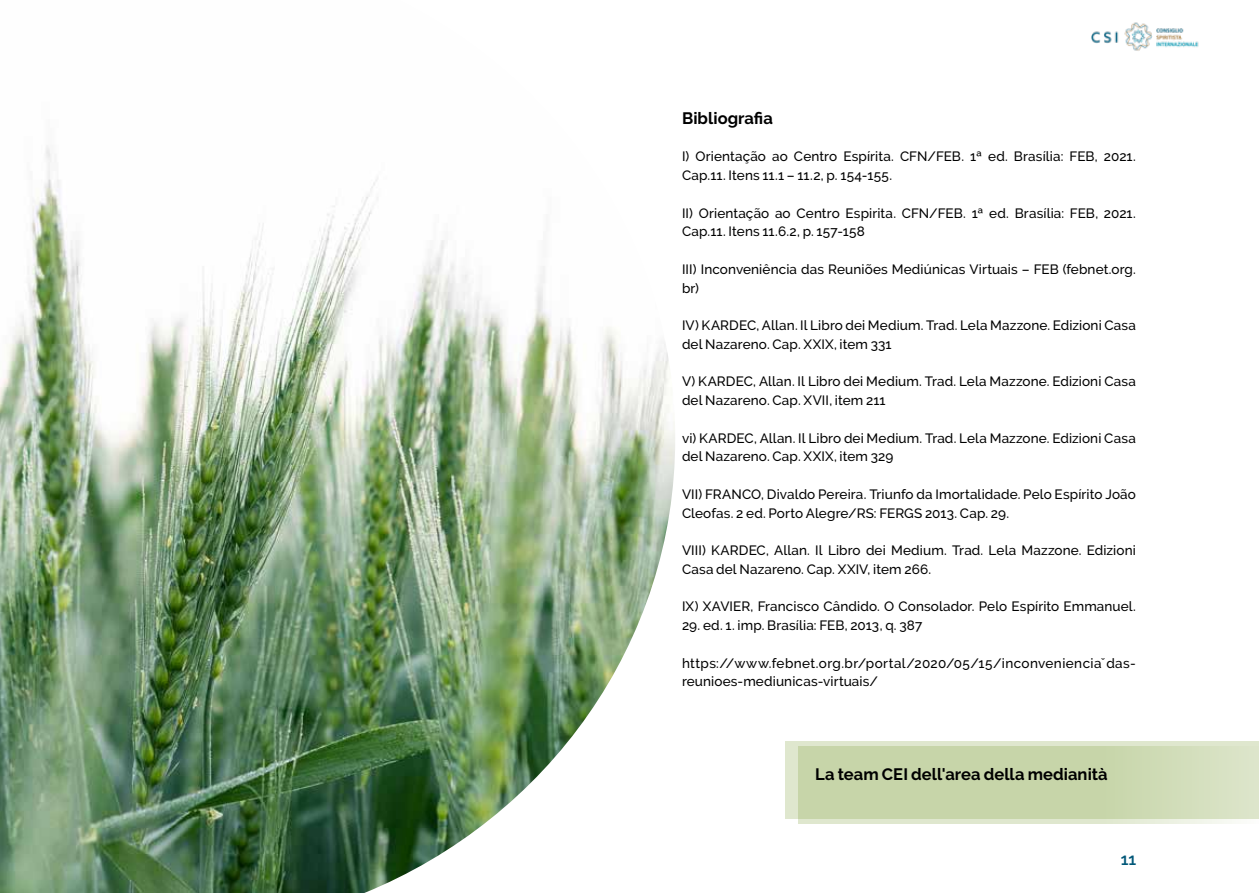
<style>
.page{position:relative;width:1259px;height:893px;background:#fff}
.page>*{position:absolute;margin:0;border:0;box-sizing:border-box;transform-origin:0 0}
.t1{font:700 16.5px "Raleway";letter-spacing:.005em;color:#000}
.t2{font:600 16.5px "Raleway";color:#005778}
.t3{font:500 13.5px/18.8px "Raleway";letter-spacing:.01em;color:#000}
</style>
<div class="page">
<div style="left:785px;top:741px;width:474px;height:78px;background:#dfe7ce"></div>
<svg style="left:798px;top:746px;width:436px;height:78px;fill:#c7d5a9"></svg>
<img style="left:0;top:145px;width:675px;height:748px">
<img style="left:1091px;top:22px;width:108px;height:29px">
<p class="t1" style="left:682px;top:109px;width:92px">Bibliografia</p>
<p class="t3" style="left:682px;top:147px;width:455px">I) Orientação ao Centro Espírita. CFN/FEB. 1ª ed. Brasília: FEB, 2021.<br>Cap.11. Itens 11.1 – 11.2, p. 154-155.</p>
<p class="t3" style="left:682px;top:203px;width:455px">II) Orientação ao Centro Espirita. CFN/FEB. 1ª ed. Brasília: FEB, 2021.<br>Cap.11. Itens 11.6.2, p. 157-158</p>
<p class="t3" style="left:682px;top:260px;width:455px">III) Inconveniência das Reuniões Mediúnicas Virtuais – FEB (febnet.org. br)</p>
<p class="t3" style="left:682px;top:316px;width:455px">IV) KARDEC, Allan. Il Libro dei Medium. Trad. Lela Mazzone. Edizioni Casa del Nazareno. Cap. XXIX, item 331</p>
<p class="t3" style="left:682px;top:372px;width:455px">V) KARDEC, Allan. Il Libro dei Medium. Trad. Lela Mazzone. Edizioni Casa del Nazareno. Cap. XVII, item 211</p>
<p class="t3" style="left:682px;top:428px;width:455px">vi) KARDEC, Allan. Il Libro dei Medium. Trad. Lela Mazzone. Edizioni Casa del Nazareno. Cap. XXIX, item 329</p>
<p class="t3" style="left:682px;top:485px;width:455px">VII) FRANCO, Divaldo Pereira. Triunfo da Imortalidade. Pelo Espírito João<br>Cleofas. 2 ed. Porto Alegre/RS: FERGS 2013. Cap. 29.</p>
<p class="t3" style="left:682px;top:541px;width:455px">VIII) KARDEC, Allan. Il Libro dei Medium. Trad. Lela Mazzone. Edizioni<br>Casa del Nazareno. Cap. XXIV, item 266.</p>
<p class="t3" style="left:682px;top:597px;width:455px">IX) XAVIER, Francisco Cândido. O Consolador. Pelo Espírito Emmanuel.</p>
<p class="t3" style="left:682px;top:616px;width:242px">29. ed. 1. imp. Brasília: FEB, 2013, q. 387</p>
<p class="t3" style="left:682px;top:653px;width:455px">https://www.febnet.org.br/portal/2020/05/15/inconvenienciaˇdas&shy;reunioes-mediunicas-virtuais/</p>
<p class="t1" style="left:815px;top:765px;width:294px">La team CEI dell'area della medianità</p>
<p class="t2" style="left:1120px;top:849px;width:17px">11</p>
</div>
